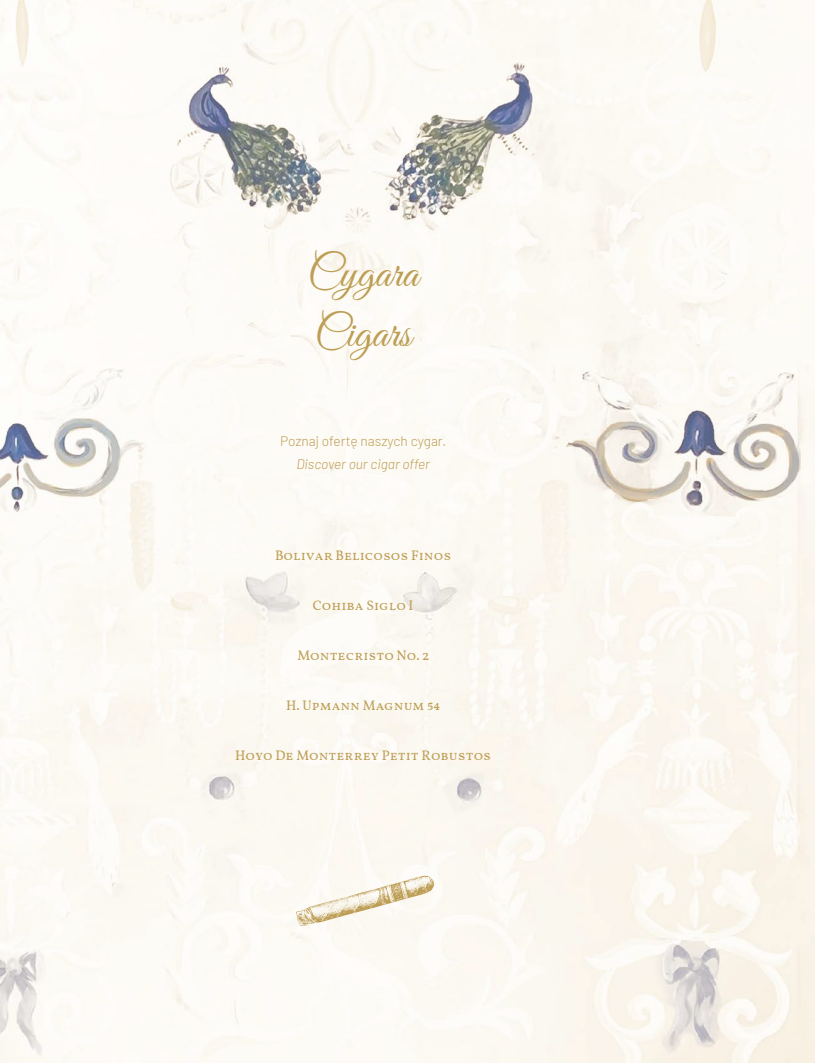
<style>
.page{position:relative;width:815px;height:1063px;background:#fff}
.page>*{position:absolute;margin:0;border:0;box-sizing:border-box;transform-origin:0 0}
.t1{font:45px/60px "Great Vibes";color:#bd9e55}
.t2{font:13.75px "Vollkorn SC";color:#bd9e55}
.t3{font:300 13.75px "Barlow";color:#bd9e55}
.t4{font:italic 300 13.75px "Barlow";color:#bd9e55}
</style>
<div class="page">
<img style="left:0;top:0;width:815px;height:1063px">
<svg style="left:296px;top:874px;width:139px;height:53px"></svg>
<h1 class="t1" style="left:308px;top:246px;width:112px">Cygara<br>Cigars</h1>
<p class="t3" style="left:280px;top:431px;width:168px">Poznaj ofertę naszych cygar.</p>
<p class="t4" style="left:296px;top:454px;width:135px">Discover our cigar offer</p>
<p class="t2" style="left:275px;top:545px;width:178px">Bolivar Belicosos Finos</p>
<p class="t2" style="left:313px;top:595px;width:102px">Cohiba Siglo I</p>
<p class="t2" style="left:297px;top:645px;width:133px">Montecristo No. 2</p>
<p class="t2" style="left:286px;top:695px;width:155px">H. Upmann Magnum 54</p>
<p class="t2" style="left:235px;top:745px;width:257px">Hoyo De Monterrey Petit Robustos</p>
</div>
